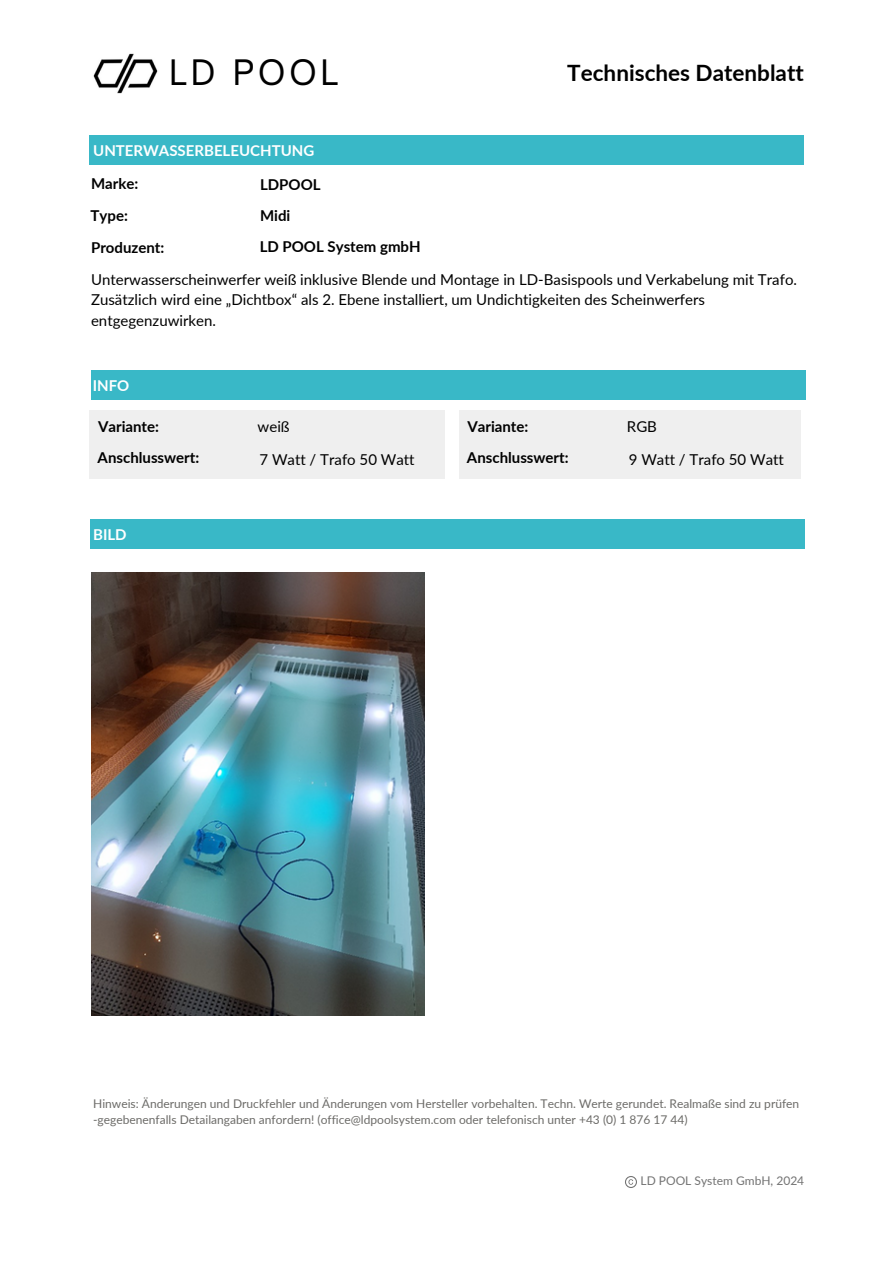
<style>
.page{position:relative;width:894px;height:1264px;background:#fff}
.page>*{position:absolute;margin:0;border:0;box-sizing:border-box;transform-origin:0 0}
.t1{font:33.6px "Open Sauce One";letter-spacing:.115em;color:#000}
.t2{font:700 22.5px "Lato";color:#000}
.t3{font:15px/20.2px "Lato";color:#000}
.t4{font:700 15px "Lato";color:#000}
.t5{font:700 15px "Lato";color:#fff}
.t6{font:12px/16px "Lato";color:#6c6b68}
.t7{font:12px "Lato";color:#737373}
</style>
<div class="page">
<img style="left:93px;top:53px;width:65px;height:41px">
<div style="left:91px;top:371px;width:714px;height:29px;background:#39b8c7"></div>
<div style="left:89px;top:136px;width:715px;height:29px;background:#39b8c7"></div>
<div style="left:89px;top:410px;width:355px;height:68px;background:#efefef"></div>
<svg style="left:625px;top:1176px;width:11px;height:11px"></svg>
<div style="left:90px;top:519px;width:714px;height:29px;background:#39b8c7"></div>
<img style="left:91px;top:572px;width:333px;height:443px">
<div style="left:459px;top:410px;width:341px;height:68px;background:#efefef"></div>
<h2 class="t1" style="left:169px;top:52px;width:170px">LD POOL</h2>
<h3 class="t2" style="left:567px;top:59px;width:238px">Technisches Datenblatt</h3>
<h5 class="t5" style="left:93px;top:141px;width:222px">UNTERWASSERBELEUCHTUNG</h5>
<h5 class="t4" style="left:91px;top:174px;width:49px">Marke:</h5>
<p class="t4" style="left:260px;top:175px;width:62px">LDPOOL</p>
<h3 class="t4" style="left:91px;top:206px;width:39px">Type:</h3>
<h5 class="t4" style="left:260px;top:206px;width:32px">Midi</h5>
<h3 class="t4" style="left:91px;top:238px;width:75px">Produzent:</h3>
<p class="t4" style="left:259px;top:237px;width:162px">LD POOL System gmbH</p>
<h5 class="t3" style="left:91px;top:269px;width:707px">Unterwasserscheinwerfer weiß inklusive Blende und Montage in LD-Basispools und Verkabelung mit Trafo.<br>Zusätzlich wird eine „Dichtbox“ als 2. Ebene installiert, um Undichtigkeiten des Scheinwerfers entgegenzuwirken.</h5>
<h5 class="t5" style="left:93px;top:376px;width:38px">INFO</h5>
<h5 class="t4" style="left:98px;top:417px;width:62px">Variante:</h5>
<h4 class="t3" style="left:257px;top:416px;width:33px">weiß</h4>
<h5 class="t4" style="left:467px;top:417px;width:62px">Variante:</h5>
<h6 class="t4" style="left:467px;top:448px;width:103px">Anschlusswert:</h6>
<h3 class="t3" style="left:628px;top:449px;width:157px">9 Watt / Trafo 50 Watt</h3>
<p class="t3" style="left:626px;top:416px;width:32px">RGB</p>
<h6 class="t4" style="left:98px;top:448px;width:103px">Anschlusswert:</h6>
<h5 class="t3" style="left:259px;top:449px;width:157px">7 Watt / Trafo 50 Watt</h5>
<h6 class="t5" style="left:93px;top:525px;width:35px">BILD</h6>
<h5 class="t6" style="left:93px;top:1094px;width:707px">Hinweis: Änderungen und Druckfehler und Änderungen vom Hersteller vorbehalten. Techn. Werte gerundet. Realmaße sind zu prüfen -gegebenenfalls Detailangaben anfordern! (office@ldpoolsystem.com oder telefonisch unter +43 (0) 1 876 17 44)</h5>
<h6 class="t7" style="left:640px;top:1172px;width:165px">LD POOL System GmbH, 2024</h6>
</div>
